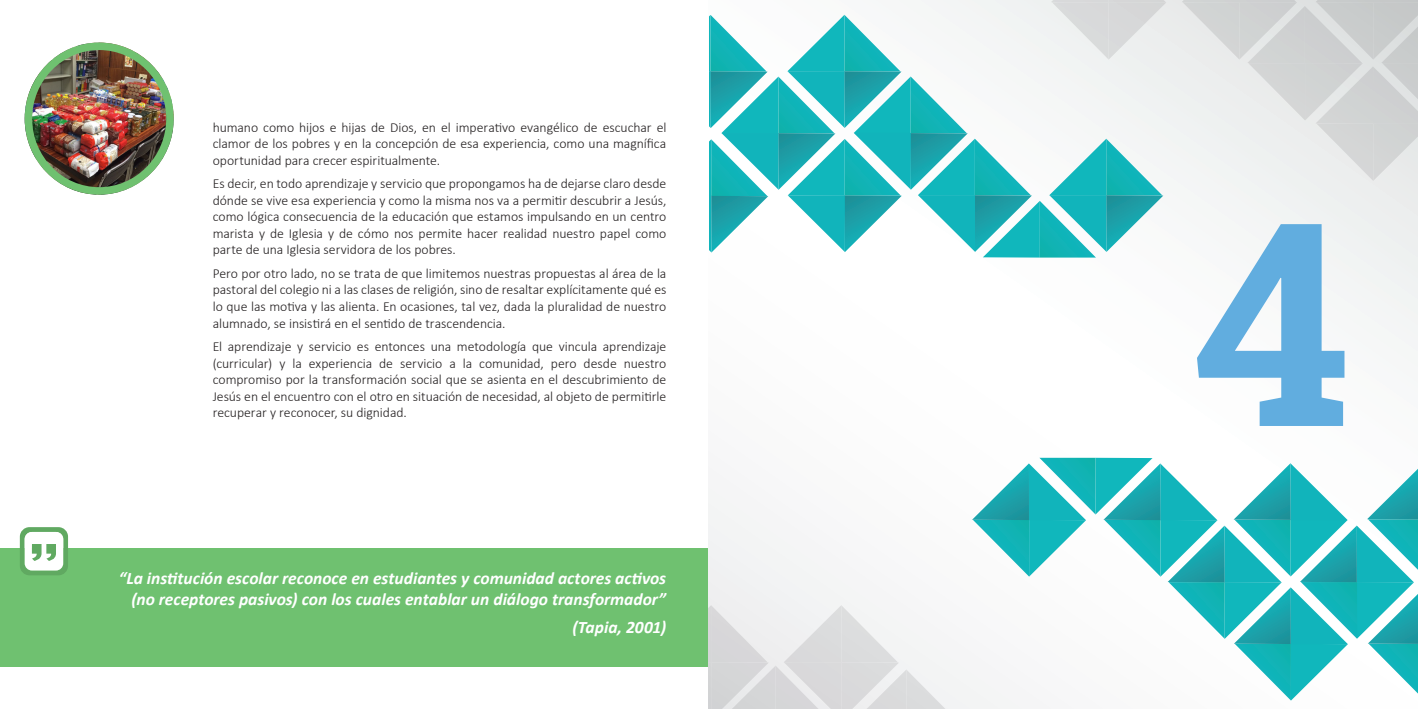
<style>
.page{position:relative;width:1418px;height:709px;background:#fff}
.page>*{position:absolute;margin:0;border:0;box-sizing:border-box;transform-origin:0 0}
.t1{font:700 283.75px "Roboto Slab";color:#61addf}
.t2{font:italic 700 17.5px/21px "Calibri";color:#fff;text-align:right}
.t3{font:300 13.75px/16.5px "Calibri";letter-spacing:-.005em;color:#231f20;text-align:justify}
</style>
<div class="page">
<div style="left:0;top:547px;width:709px;height:119px;background:#6fc170"></div>
<svg style="left:20px;top:527px;width:48px;height:48px"></svg>
<img style="left:25px;top:43px;width:149px;height:152px">
<div style="left:25px;top:43px;width:149px;height:152px;border:8px solid #6fc170;border-radius:50%"></div>
<div style="left:709px;top:0;width:708px;height:709px;background:#fbfbfc"></div>
<svg style="left:1181px;top:0;width:236px;height:181px"></svg>
<svg style="left:709px;top:605px;width:237px;height:104px"></svg>
<svg style="left:709px;top:0;width:457px;height:257px"></svg>
<svg style="left:972px;top:458px;width:445px;height:242px"></svg>
<p class="t3" style="left:213px;top:119px;width:455px">humano como hijos e hijas de Dios, en el imperativo evangélico de escuchar el clamor de los pobres y en la concepción de esa experiencia, como una magnífica oportunidad para crecer espiritualmente.</p>
<p class="t3" style="left:213px;top:175px;width:455px">Es decir, en todo aprendizaje y servicio que propongamos ha de dejarse claro desde dónde se vive esa experiencia y como la misma nos va a permitir descubrir a Jesús, como lógica consecuencia de la educación que estamos impulsando en un centro marista y de Iglesia y de cómo nos permite hacer realidad nuestro papel como parte de una Iglesia servidora de los pobres.</p>
<p class="t3" style="left:213px;top:265px;width:455px">Pero por otro lado, no se trata de que limitemos nuestras propuestas al área de la pastoral del colegio ni a las clases de religión, sino de resaltar explícitamente qué es lo que las motiva y las alienta. En ocasiones, tal vez, dada la pluralidad de nuestro alumnado, se insistirá en el sentido de trascendencia.</p>
<p class="t3" style="left:213px;top:338px;width:455px">El aprendizaje y servicio es entonces una metodología que vincula aprendizaje (curricular) y la experiencia de servicio a la comunidad, pero desde nuestro compromiso por la transformación social que se asienta en el descubrimiento de Jesús en el encuentro con el otro en situación de necesidad, al objeto de permitirle recuperar y reconocer, su dignidad.</p>
<p class="t2" style="left:119px;top:567px;width:549px">“La institución escolar reconoce en estudiantes y comunidad actores activos (no receptores pasivos) con los cuales entablar un diálogo transformador”</p>
<p class="t2" style="left:572px;top:616px;width:95px">(Tapia, 2001)</p>
<p class="t1" style="left:1191px;top:128px;width:161px">4</p>
</div>
